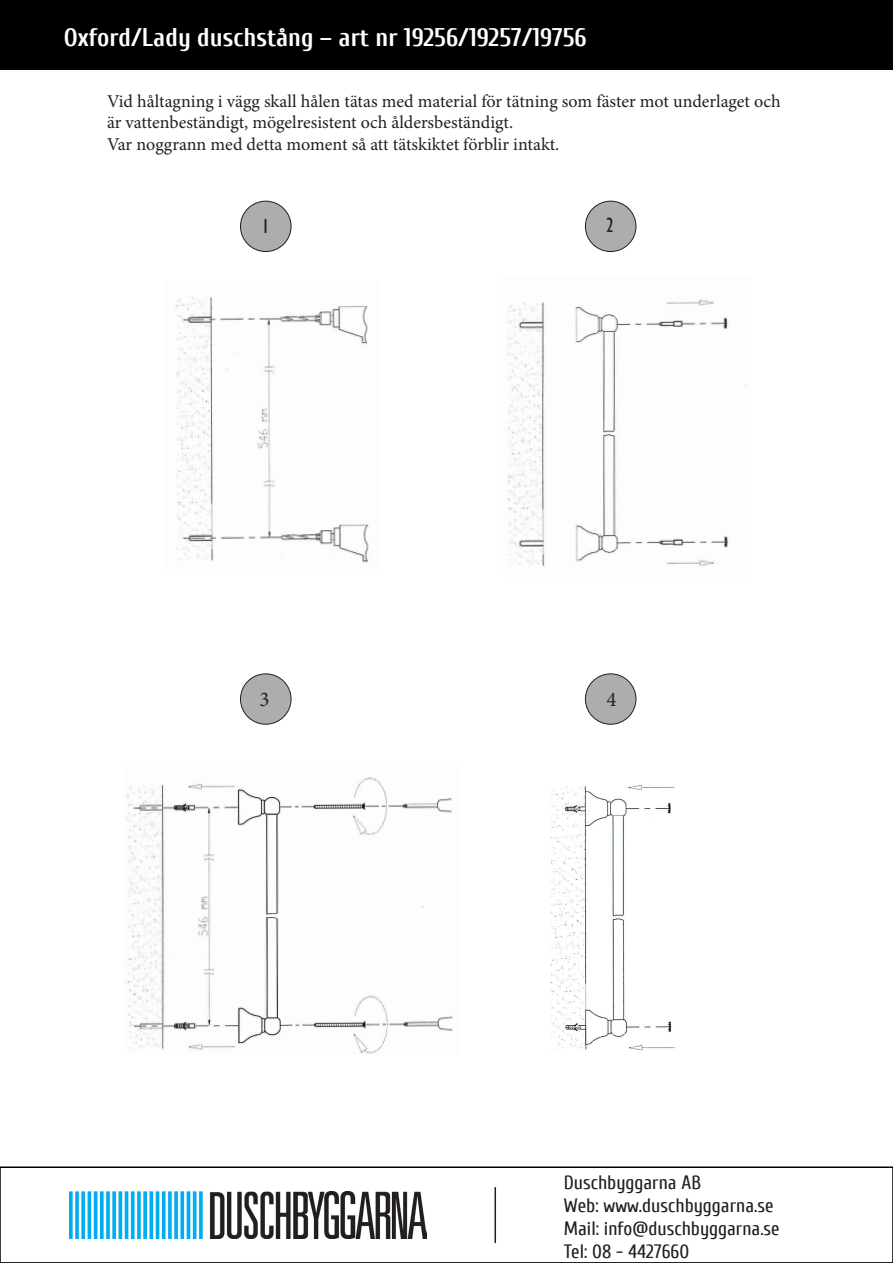
<style>
.page{position:relative;width:893px;height:1263px;background:#fff}
.page>*{position:absolute;margin:0;border:0;box-sizing:border-box;transform-origin:0 0}
.t1{font:700 25.5px "Cuprum";color:#fff}
.t2{font:condensed 21px "Gill Sans";color:#231f20}
.t3{font:21px "Minion Pro";color:#231f20}
.t4{font:19.35px/23.2px "Cuprum";color:#231f20}
.t5{font:18px "Minion Pro";color:#231f20}
</style>
<div class="page">
<div style="left:0;top:0;width:893px;height:69px;background:#000"></div>
<div style="left:0;top:1166px;width:893px;height:97px;border:2px solid #000"></div>
<img style="left:70px;top:1192px;width:357px;height:46px">
<hr style="left:494px;top:1187px;width:2px;height:56px;background:#231f20">
<div style="left:240px;top:201px;width:51px;height:51px;background:#aeadad;border-radius:50%"></div>
<div style="left:240px;top:201px;width:51px;height:51px;border:1px solid #231f20;border-radius:50%"></div>
<div style="left:585px;top:201px;width:51px;height:51px;background:#aeadad;border-radius:50%"></div>
<div style="left:585px;top:201px;width:51px;height:51px;border:1px solid #231f20;border-radius:50%"></div>
<div style="left:240px;top:674px;width:51px;height:50px;background:#aeadad;border-radius:50%"></div>
<div style="left:240px;top:674px;width:51px;height:50px;border:1px solid #231f20;border-radius:50%"></div>
<div style="left:585px;top:674px;width:51px;height:50px;background:#aeadad;border-radius:50%"></div>
<div style="left:585px;top:674px;width:51px;height:50px;border:1px solid #231f20;border-radius:50%"></div>
<img style="left:176px;top:297px;width:193px;height:266px">
<img style="left:127px;top:777px;width:326px;height:278px">
<img style="left:550px;top:785px;width:125px;height:266px">
<img style="left:507px;top:299px;width:239px;height:268px">
<h1 class="t1" style="left:64px;top:23px;width:524px">Oxford/Lady duschstång – art nr 19256/19257/19756</h1>
<p class="t5" style="left:107px;top:89px;width:675px">Vid håltagning i vägg skall hålen tätas med material för tätning som fäster mot underlaget och</p>
<p class="t5" style="left:107px;top:110px;width:408px">är vattenbeständigt, mögelresistent och åldersbeständigt.</p>
<p class="t5" style="left:107px;top:132px;width:454px">Var noggrann med detta moment så att tätskiktet förblir intakt.</p>
<p class="t2" style="left:262px;top:215px;width:9px">1</p>
<p class="t2" style="left:606px;top:214px;width:9px">2</p>
<p class="t3" style="left:260px;top:685px;width:12px">3</p>
<p class="t3" style="left:606px;top:685px;width:12px">4</p>
<p class="t4" style="left:564px;top:1170px;width:217px">Duschbyggarna AB<br>Web: www.duschbyggarna.se<br>Mail: info@duschbyggarna.se<br>Tel: 08 - 4427660</p>
</div>
